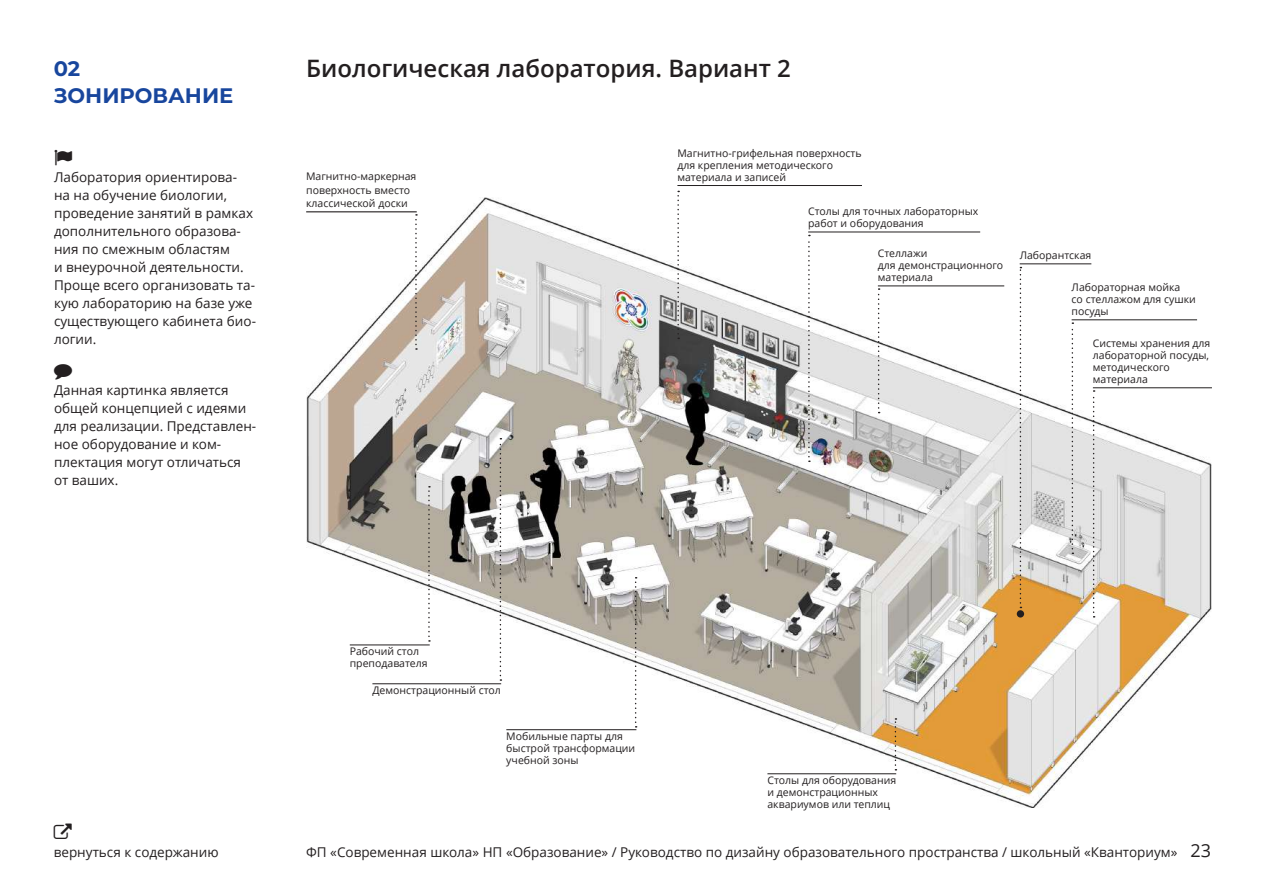
<style>
.page{position:relative;width:1263px;height:893px;background:#fff}
.page>*{position:absolute;margin:0;border:0;box-sizing:border-box;transform-origin:0 0}
.t1{font:600 24px "Open Sans";color:#231f20}
.t2{font:700 21px/27px "Montserrat";color:#18469d}
.t3{font:18px "Open Sans";color:#231f20}
.t4{font:13.5px/18px "Open Sans";color:#231f20}
.t5{font:10.5px/12px "Open Sans";color:#231f20}
</style>
<div class="page">
<img style="left:306px;top:198px;width:906px;height:610px">
<svg style="left:1020px;top:267px;width:1px;height:341px"></svg>
<hr style="left:1020px;top:263px;width:71px;height:1px;background:#231f20">
<svg style="left:677px;top:191px;width:2px;height:148px"></svg>
<hr style="left:677px;top:185px;width:185px;height:1px;background:#231f20">
<svg style="left:415px;top:214px;width:2px;height:136px"></svg>
<hr style="left:306px;top:211px;width:111px;height:1px;background:#231f20">
<svg style="left:428px;top:486px;width:2px;height:156px"></svg>
<hr style="left:350px;top:645px;width:80px;height:1px;background:#231f20">
<svg style="left:500px;top:438px;width:1px;height:243px"></svg>
<svg style="left:635px;top:577px;width:2px;height:151px"></svg>
<hr style="left:372px;top:683px;width:129px;height:1px;background:#231f20">
<hr style="left:506px;top:729px;width:130px;height:1px;background:#231f20">
<svg style="left:895px;top:718px;width:1px;height:52px"></svg>
<hr style="left:767px;top:773px;width:129px;height:1px;background:#231f20">
<div style="left:1017px;top:610px;width:7px;height:8px;background:#231f20;border-radius:50%"></div>
<svg style="left:1093px;top:390px;width:2px;height:228px"></svg>
<hr style="left:1093px;top:387px;width:119px;height:1px;background:#231f20">
<svg style="left:1071px;top:322px;width:2px;height:232px"></svg>
<hr style="left:1071px;top:319px;width:126px;height:1px;background:#231f20">
<svg style="left:878px;top:288px;width:2px;height:125px"></svg>
<svg style="left:808px;top:235px;width:2px;height:227px"></svg>
<hr style="left:878px;top:286px;width:126px;height:1px;background:#231f20">
<hr style="left:808px;top:232px;width:172px;height:1px;background:#231f20">
<h2 class="t2" style="left:54px;top:54px;width:181px">02<br>ЗОНИРОВАНИЕ</h2>
<p class="t4" style="left:54px;top:168px;width:204px">Лаборатория ориентирова&shy;на на обучение биологии, проведение занятий в рамках дополнительного образова&shy;ния по смежным областям<br>и внеурочной деятельности.<br>Проще всего организовать та&shy;кую лабораторию на базе уже сущеcтвующего кабинета био&shy;логии.</p>
<p class="t4" style="left:54px;top:381px;width:204px">Данная картинка является общей концепцией с идеями для реализации. Представлен&shy;ное оборудование и ком&shy;плектация могут отличаться от ваших.</p>
<h1 class="t1" style="left:306px;top:51px;width:486px">Биологическая лаборатория. Вариант 2</h1>
<p class="t5" style="left:677px;top:147px;width:186px">Магнитно-грифельная поверхность для крепления методического</p>
<p class="t5" style="left:306px;top:170px;width:112px">Магнитно-маркерная</p>
<p class="t5" style="left:677px;top:171px;width:110px">материала и записей</p>
<p class="t5" style="left:306px;top:183px;width:106px;line-height:13.5px">поверхность вместо классической доски</p>
<p class="t5" style="left:808px;top:205px;width:172px">Столы для точных лабораторных работ и оборудования</p>
<p class="t5" style="left:878px;top:247px;width:127px">Стеллажи<br>для демонстрационного материала</p>
<p class="t5" style="left:1020px;top:249px;width:73px">Лаборантская</p>
<p class="t5" style="left:1071px;top:281px;width:126px">Лабораторная мойка<br>со стеллажом для сушки посуды</p>
<p class="t5" style="left:1093px;top:337px;width:119px">Системы хранения для лабораторной посуды, методического материала</p>
<p class="t5" style="left:350px;top:645px;width:79px">Рабочий стол преподавателя</p>
<p class="t5" style="left:372px;top:684px;width:130px">Демонстрационный стол</p>
<p class="t5" style="left:506px;top:730px;width:130px">Мобильные парты для быстрой трансформации учебной зоны</p>
<p class="t5" style="left:767px;top:774px;width:130px">Столы для оборудования и демонстрационных аквариумов или теплиц</p>
<p class="t4" style="left:54px;top:842px;width:166px">вернуться к содержанию</p>
<p class="t4" style="left:306px;top:842px;width:873px">ФП «Современная школа» НП «Образование» / Руководство по дизайну образовательного пространства / школьный «Кванториум»</p>
<h3 class="t3" style="left:1190px;top:838px;width:22px">23</h3>
</div>
